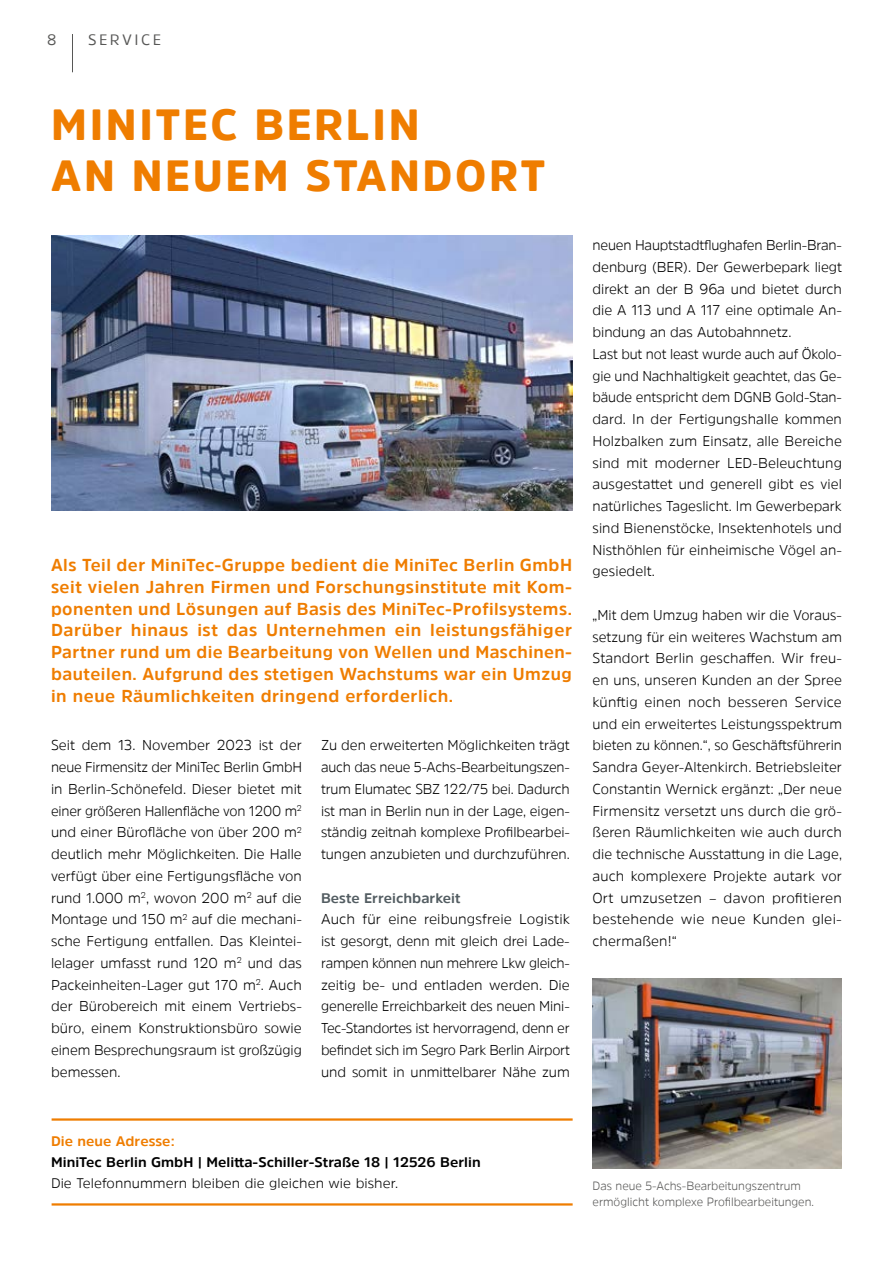
<style>
.page{position:relative;width:893px;height:1263px;background:#fff}
.page>*{position:absolute;margin:0;border:0;box-sizing:border-box;transform-origin:0 0}
.t1{font:900 43.5px/51px "Amsi Pro";letter-spacing:.06em;color:#ef7d00}
.t2{font:700 17.25px/21.8px "Amsi Pro";letter-spacing:.03em;color:#ef7d00;text-align:justify}
.t3{font:15px "Amsi Pro";letter-spacing:.17em;color:#575756}
.t4{font:300 14.25px/21.8px "Amsi Pro";letter-spacing:-.005em;color:#000;text-align:justify}
.t5{font:700 13.8px "Amsi Pro";letter-spacing:.005em;color:#000}
.t6{font:300 13.8px "Amsi Pro";letter-spacing:.005em;color:#000}
.t7{font:700 13.8px "Amsi Pro";letter-spacing:.005em;color:#535d62}
.t8{font:700 13.8px "Amsi Pro";letter-spacing:.005em;color:#ef7d00}
.t9{font:300 12px/16.5px "Amsi Pro";color:#575756}
</style>
<div class="page">
<img style="left:51px;top:236px;width:521px;height:274px">
<hr style="left:72px;top:34px;width:1px;height:38px;background:#575756">
<hr style="left:52px;top:1118px;width:521px;height:3px;background:#ef7d00">
<hr style="left:52px;top:1203px;width:521px;height:2px;background:#ef7d00">
<img style="left:593px;top:978px;width:248px;height:190px">
<p class="t3" style="left:47px;top:30px;width:11px">8</p>
<p class="t3" style="left:88px;top:30px;width:75px">SERVICE</p>
<h1 class="t1" style="left:51px;top:98px;width:496px">MINITEC BERLIN<br>AN NEUEM STANDORT</h1>
<p class="t2" style="left:51px;top:554px;width:523px">Als Teil der MiniTec-Gruppe bedient die MiniTec Berlin GmbH seit vielen Jahren Firmen und Forschungsinstitute mit Kom&shy;ponenten und Lösungen auf Basis des MiniTec-Profilsystems.<br>Darüber hinaus ist das Unternehmen ein leistungsfähiger Partner rund um die Bearbeitung von Wellen und Maschinen&shy;bauteilen. Aufgrund des stetigen Wachstums war ein Umzug in neue Räumlichkeiten dringend erforderlich.</p>
<p class="t4" style="left:51px;top:734px;width:253px">Seit dem 13. November 2023 ist der neue Firmensitz der MiniTec Berlin GmbH in Berlin-Schönefeld. Dieser bietet mit einer größeren Hallenfläche von 1200 m<sup>2 </sup>und einer Bürofläche von über 200 m<sup>2 </sup>deutlich mehr Möglichkeiten. Die Halle verfügt über eine Fertigungsfläche von rund 1.000 m<sup>2</sup>, wovon 200 m<sup>2</sup> auf die Montage und 150 m<sup>2</sup> auf die mechani&shy;sche Fertigung entfallen. Das Kleintei&shy;lelager umfasst rund 120 m<sup>2</sup> und das Packeinheiten-Lager gut 170 m<sup>2</sup>. Auch der Bürobereich mit einem Vertriebs&shy;büro, einem Konstruktionsbüro sowie einem Besprechungsraum ist großzügig bemessen.</p>
<p class="t4" style="left:321px;top:734px;width:250px">Zu den erweiterten Möglichkeiten trägt auch das neue 5-Achs-Bearbeitungszen&shy;trum Elumatec SBZ 122/75 bei. Dadurch ist man in Berlin nun in der Lage, eigen&shy;ständig zeitnah komplexe Profilbearbei&shy;tungen anzubieten und durchzuführen.</p>
<p class="t7" style="left:321px;top:888px;width:141px">Beste Erreichbarkeit</p>
<p class="t4" style="left:321px;top:908px;width:250px">Auch für eine reibungsfreie Logistik ist gesorgt, denn mit gleich drei Lade&shy;rampen können nun mehrere Lkw gleich&shy;zeitig be- und entladen werden. Die generelle Erreichbarkeit des neuen Mini-Tec-Standortes ist hervorragend, denn er befindet sich im Segro Park Berlin Airport und somit in unmittelbarer Nähe zum</p>
<p class="t4" style="left:592px;top:234px;width:251px;text-align:left">neuen Hauptstadtflughafen Berlin-Bran&shy;denburg (BER). Der Gewerbepark liegt direkt an der B 96a und bietet durch die A 113 und A 117 eine optimale An&shy;bindung an das Autobahnnetz.<br>Last but not least wurde auch auf Ökolo&shy;gie und Nachhaltigkeit geachtet, das Ge&shy;bäude entspricht dem DGNB Gold-Stan&shy;dard. In der Fertigungshalle kommen Holzbalken zum Einsatz, alle Bereiche sind mit moderner LED-Beleuchtung ausgestattet und generell gibt es viel natürliches Tageslicht. Im Gewerbepark sind Bienenstöcke, Insektenhotels und Nisthöhlen für einheimische Vögel an&shy;gesiedelt.</p>
<p class="t4" style="left:592px;top:604px;width:251px">„Mit dem Umzug haben wir die Voraus&shy;setzung für ein weiteres Wachstum am Standort Berlin geschaffen. Wir freu&shy;en uns, unseren Kunden an der Spree künftig einen noch besseren Service und ein erweitertes Leistungsspektrum bieten zu können.“, so Geschäftsführerin Sandra Geyer-Altenkirch. Betriebsleiter Constantin Wernick ergänzt: „Der neue Firmensitz versetzt uns durch die grö&shy;ßeren Räumlichkeiten wie auch durch die technische Ausstattung in die Lage, auch komplexere Projekte autark vor Ort umzusetzen – davon profitieren bestehende wie neue Kunden glei&shy;chermaßen!“</p>
<p class="t8" style="left:51px;top:1131px;width:125px">Die neue Adresse:</p>
<p class="t5" style="left:51px;top:1152px;width:431px">MiniTec Berlin GmbH | Melitta-Schiller-Straße 18 | 12526 Berlin</p>
<p class="t6" style="left:51px;top:1174px;width:349px">Die Telefonnummern bleiben die gleichen wie bisher.</p>
<p class="t9" style="left:593px;top:1177px;width:223px">Das neue 5-Achs-Bearbeitungszentrum ermöglicht komplexe Profilbearbeitungen.</p>
</div>
